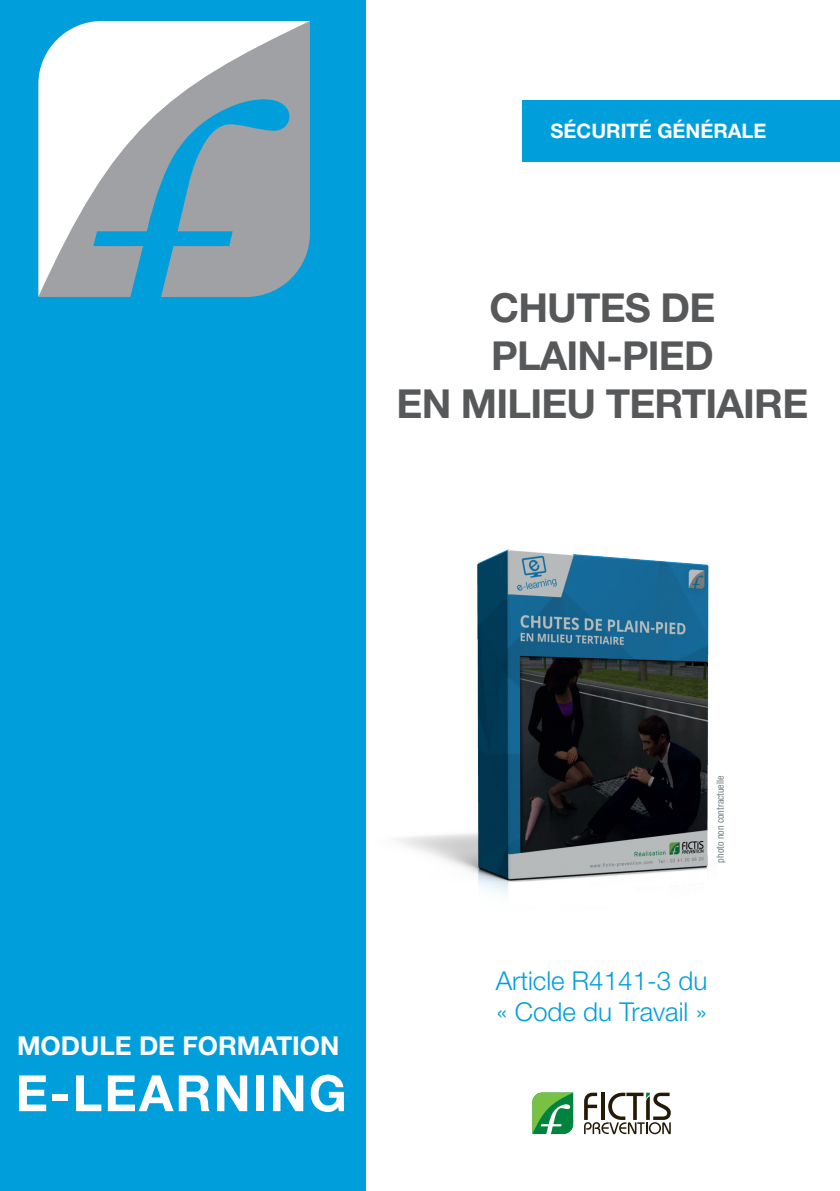
<style>
.page{position:relative;width:840px;height:1191px;background:#fff}
.page>*{position:absolute;margin:0;border:0;box-sizing:border-box;transform-origin:0 0}
.t1{font:700 50px "Helvetica Neue LT Std";letter-spacing:.04em;color:#fff}
.t2{font:700 40px/48px "Helvetica Neue LT Std";letter-spacing:-.02em;color:#57585a;text-align:center}
.t3{font:300 26px/31.2px "Helvetica Neue LT Std";color:#009fdc}
.t4{font:700 26px "Helvetica Neue LT Std";color:#fff}
.t5{font:700 20px "Helvetica Neue LT Std";color:#fff}
.t6{font:condensed 10px "Helvetica Neue";color:#767f83}
</style>
<div class="page">
<img style="left:365px;top:509px;width:344px;height:402px">
<div style="left:0;top:0;width:365px;height:1191px;background:#009fdc"></div>
<div style="left:522px;top:100px;width:317px;height:62px;background:#009fdc"></div>
<svg style="left:38px;top:21px;width:272px;height:276px;fill:#a0a1a5"></svg>
<svg style="left:532px;top:1092px;width:41px;height:42px"></svg>
<svg style="left:584px;top:1092px;width:86px;height:42px"></svg>
<p class="t5" style="left:550px;top:119px;width:217px">SÉCURITÉ GÉNÉRALE</p>
<p class="t2" style="left:396px;top:283px;width:413px">CHUTES DE<br>PLAIN-PIED<br>EN MILIEU TERTIAIRE</p>
<p class="t4" style="left:17px;top:1029px;width:324px">MODULE DE FORMATION</p>
<p class="t1" style="left:16px;top:1062px;width:332px">E-LEARNING</p>
<p class="t6" style="left:714px;top:862px;width:88px;rotate:-90deg">photo non contractuelle</p>
<p class="t3" style="left:495px;top:964px;width:213px">Article R4141-3 du « Code du Travail »</p>
</div>
